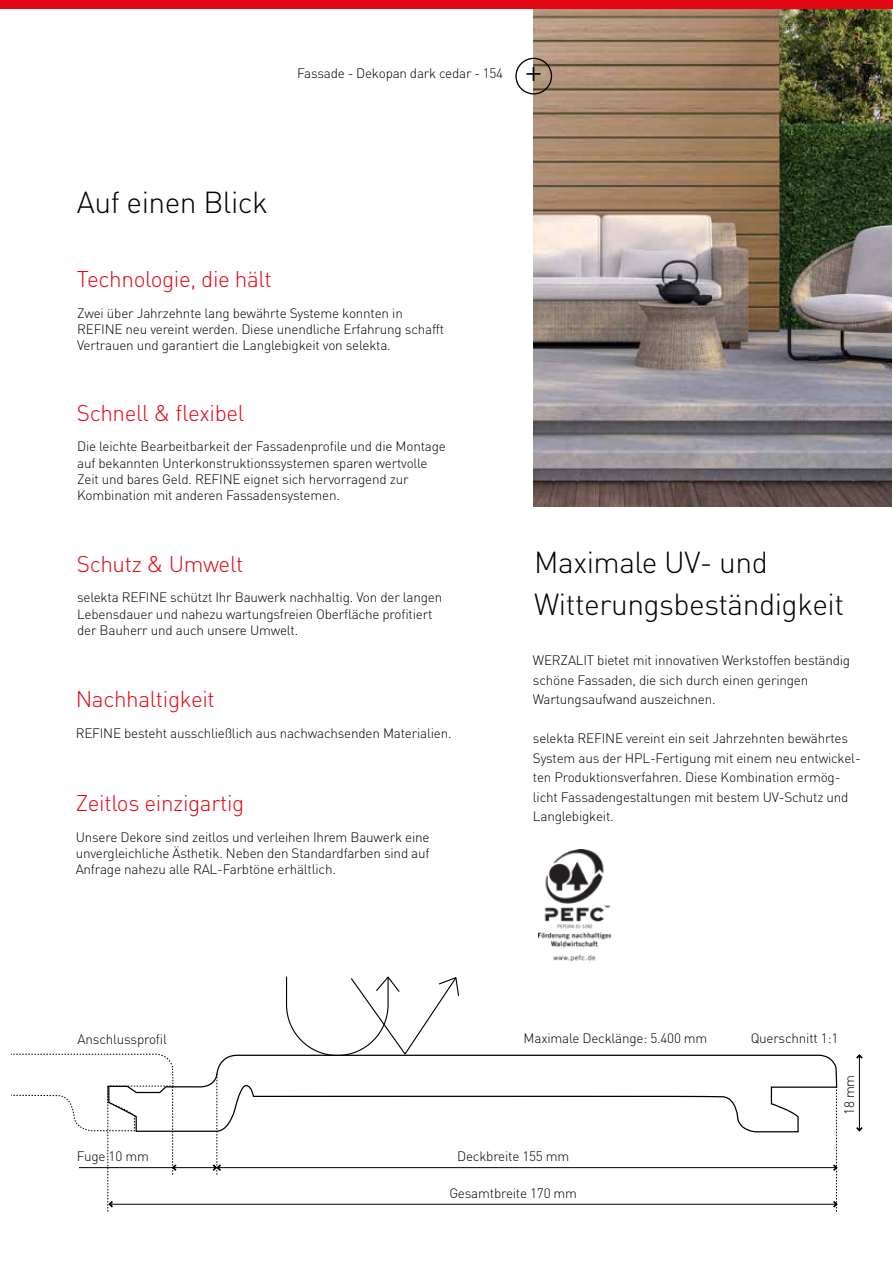
<style>
.page{position:relative;width:893px;height:1263px;background:#fff}
.page>*{position:absolute;margin:0;border:0;box-sizing:border-box;transform-origin:0 0}
.t1{font:300 34.5px "DIN Pro";color:#000}
.t2{font:300 30px/41.4px "DIN Pro";letter-spacing:-.015em;color:#000}
.t3{font:300 22.5px "DIN Pro";letter-spacing:-.015em;color:#e30613}
.t4{font:300 13.5px/16.2px "DIN Pro";letter-spacing:-.015em;color:#000}
</style>
<div class="page">
<img style="left:534px;top:9px;width:358px;height:498px">
<svg style="left:108px;top:1053px;width:730px;height:80px"></svg>
<svg style="left:285px;top:976px;width:175px;height:80px"></svg>
<hr style="left:859px;top:1055px;width:1px;height:75px;background:#000">
<svg style="left:856px;top:1054px;width:7px;height:5px"></svg>
<svg style="left:856px;top:1127px;width:7px;height:5px"></svg>
<hr style="left:110px;top:1204px;width:726px;height:1px;background:#000">
<hr style="left:218px;top:1167px;width:618px;height:1px;background:#000">
<hr style="left:173px;top:1167px;width:43px;height:1px;background:#000">
<svg style="left:833px;top:1086px;width:5px;height:125px"></svg>
<svg style="left:11px;top:1054px;width:166px;height:157px"></svg>
<svg style="left:212px;top:1074px;width:9px;height:101px"></svg>
<img style="left:538px;top:849px;width:72px;height:112px">
<div style="left:0;top:0;width:893px;height:9px;background:#e30613"></div>
<div style="left:515px;top:58px;width:37px;height:37px;border:1px solid #000;border-radius:50%"></div>
<p class="t4" style="left:297px;top:65px;width:208px">Fassade - Dekopan dark cedar - 154</p>
<h1 class="t1" style="left:525px;top:47px;width:19px">+</h1>
<h2 class="t2" style="left:77px;top:180px;width:193px">Auf einen Blick</h2>
<h3 class="t3" style="left:77px;top:264px;width:196px">Technologie, die hält</h3>
<p class="t4" style="left:77px;top:304px;width:369px">Zwei über Jahrzehnte lang bewährte Systeme konnten in<br>REFINE neu vereint werden. Diese unendliche Erfahrung schafft<br>Vertrauen und garantiert die Langlebigkeit von selekta.</p>
<h3 class="t3" style="left:77px;top:397px;width:169px">Schnell &amp; flexibel</h3>
<p class="t4" style="left:77px;top:438px;width:370px">Die leichte Bearbeitbarkeit der Fassadenprofile und die Montage auf bekannten Unterkonstruktionssystemen sparen wertvolle Zeit und bares Geld. REFINE eignet sich hervorragend zur Kombination mit anderen Fassadensystemen.</p>
<h3 class="t3" style="left:77px;top:548px;width:168px">Schutz &amp; Umwelt</h3>
<p class="t4" style="left:77px;top:589px;width:367px">selekta REFINE schützt Ihr Bauwerk nachhaltig. Von der langen<br>Lebensdauer und nahezu wartungsfreien Oberfläche profitiert der Bauherr und auch unsere Umwelt.</p>
<h3 class="t3" style="left:76px;top:684px;width:141px">Nachhaltigkeit</h3>
<p class="t4" style="left:76px;top:724px;width:377px">REFINE besteht ausschließlich aus nachwachsenden Materialien.</p>
<h3 class="t3" style="left:76px;top:788px;width:170px">Zeitlos einzigartig</h3>
<p class="t4" style="left:76px;top:828px;width:355px;text-align:justify">Unsere Dekore sind zeitlos und verleihen Ihrem Bauwerk eine unvergleichliche Ästhetik. Neben den Standardfarben sind auf Anfrage nahezu alle RAL-Farbtöne erhältlich.</p>
<p class="t4" style="left:78px;top:1030px;width:91px">Anschlussprofil</p>
<h2 class="t2" style="left:534px;top:540px;width:312px">Maximale UV- und<br>Witterungsbeständigkeit</h2>
<p class="t4" style="left:533px;top:650px;width:319px;line-height:19.5px">WERZALIT bietet mit innovativen Werkstoffen beständig schöne Fassaden, die sich durch einen geringen<br>Wartungsaufwand auszeichnen.</p>
<p class="t4" style="left:533px;top:728px;width:329px;line-height:19.5px">selekta REFINE vereint ein seit Jahrzehnten bewährtes System aus der HPL-Fertigung mit einem neu entwickel&shy;ten Produktionsverfahren. Diese Kombination ermög&shy;licht Fassadengestaltungen mit bestem UV-Schutz und Langlebigkeit.</p>
<p class="t4" style="left:524px;top:1029px;width:185px">Maximale Decklänge: 5.400 mm</p>
<p class="t4" style="left:751px;top:1029px;width:89px">Querschnitt 1:1</p>
<p class="t4" style="left:840px;top:1115px;width:42px;rotate:-90deg">18 mm</p>
<p class="t4" style="left:77px;top:1147px;width:73px">Fuge 10 mm</p>
<p class="t4" style="left:457px;top:1147px;width:114px">Deckbreite 155 mm</p>
<p class="t4" style="left:449px;top:1184px;width:129px">Gesamtbreite 170 mm</p>
</div>
